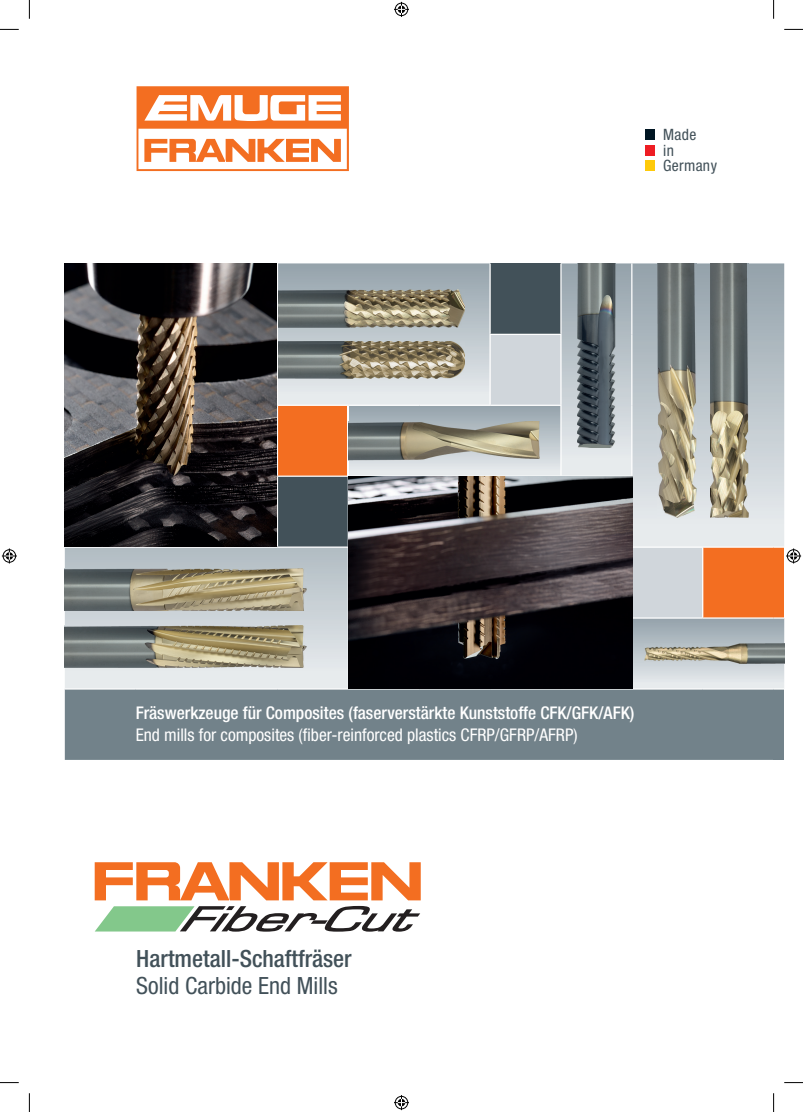
<style>
.page{position:relative;width:803px;height:1112px;background:#fff}
.page>*{position:absolute;margin:0;border:0;box-sizing:border-box;transform-origin:0 0}
.t1{font:500 condensed 23.75px "Helvetica Neue LT Pro";color:#425159}
.t2{font:condensed 23.75px "Helvetica Neue LT Pro";color:#425159}
.t3{font:500 condensed 17.5px "Helvetica Neue LT Pro";color:#fff}
.t4{font:condensed 17.5px "Helvetica Neue LT Pro";color:#fff}
.t5{font:condensed 15.62px/15.6px "Helvetica Neue LT Pro";letter-spacing:.02em;color:#425159}
</style>
<div class="page">
<svg style="left:95px;top:862px;width:326px;height:69px"></svg>
<svg style="left:136px;top:86px;width:213px;height:85px"></svg>
<div style="left:645px;top:129px;width:10px;height:10px;background:#001522"></div>
<div style="left:645px;top:145px;width:10px;height:10px;background:#ee1d23"></div>
<div style="left:645px;top:161px;width:10px;height:10px;background:#feca0a"></div>
<svg style="left:65px;top:547px;width:212px;height:141px;background:#cdd4d8"></svg>
<div style="left:65px;top:689px;width:708px;height:70px;background:#72828a"></div>
<div style="left:773px;top:688px;width:11px;height:71px;background:#72828a"></div>
<img style="left:65px;top:263px;width:212px;height:283px">
<img style="left:65px;top:625px;width:212px;height:42px">
<img style="left:65px;top:568px;width:212px;height:43px">
<svg style="left:0;top:29px;width:19px;height:1px"></svg>
<svg style="left:784px;top:29px;width:19px;height:1px"></svg>
<svg style="left:0;top:1082px;width:19px;height:1px"></svg>
<svg style="left:784px;top:1082px;width:19px;height:1px"></svg>
<svg style="left:29px;top:0;width:1px;height:19px"></svg>
<svg style="left:29px;top:1093px;width:1px;height:18px"></svg>
<svg style="left:773px;top:0;width:1px;height:19px"></svg>
<svg style="left:773px;top:1093px;width:1px;height:18px"></svg>
<svg style="left:394px;top:2px;width:15px;height:15px"></svg>
<svg style="left:394px;top:1095px;width:15px;height:14px"></svg>
<svg style="left:2px;top:548px;width:15px;height:15px"></svg>
<svg style="left:277px;top:263px;width:524px;height:426px;background:#8c8884"></svg>
<p class="t5" style="left:663px;top:126px;width:55px">Made<br>in<br>Germany</p>
<p class="t3" style="left:136px;top:702px;width:500px">Fräswerkzeuge für Composites (faserverstärkte Kunststoffe CFK/GFK/AFK)</p>
<p class="t4" style="left:136px;top:724px;width:443px">End mills for composites (fiber-reinforced plastics CFRP/GFRP/AFRP)</p>
<h1 class="t1" style="left:136px;top:943px;width:217px">Hartmetall-Schaftfräser</h1>
<h1 class="t2" style="left:136px;top:971px;width:203px">Solid Carbide End Mills</h1>
</div>
